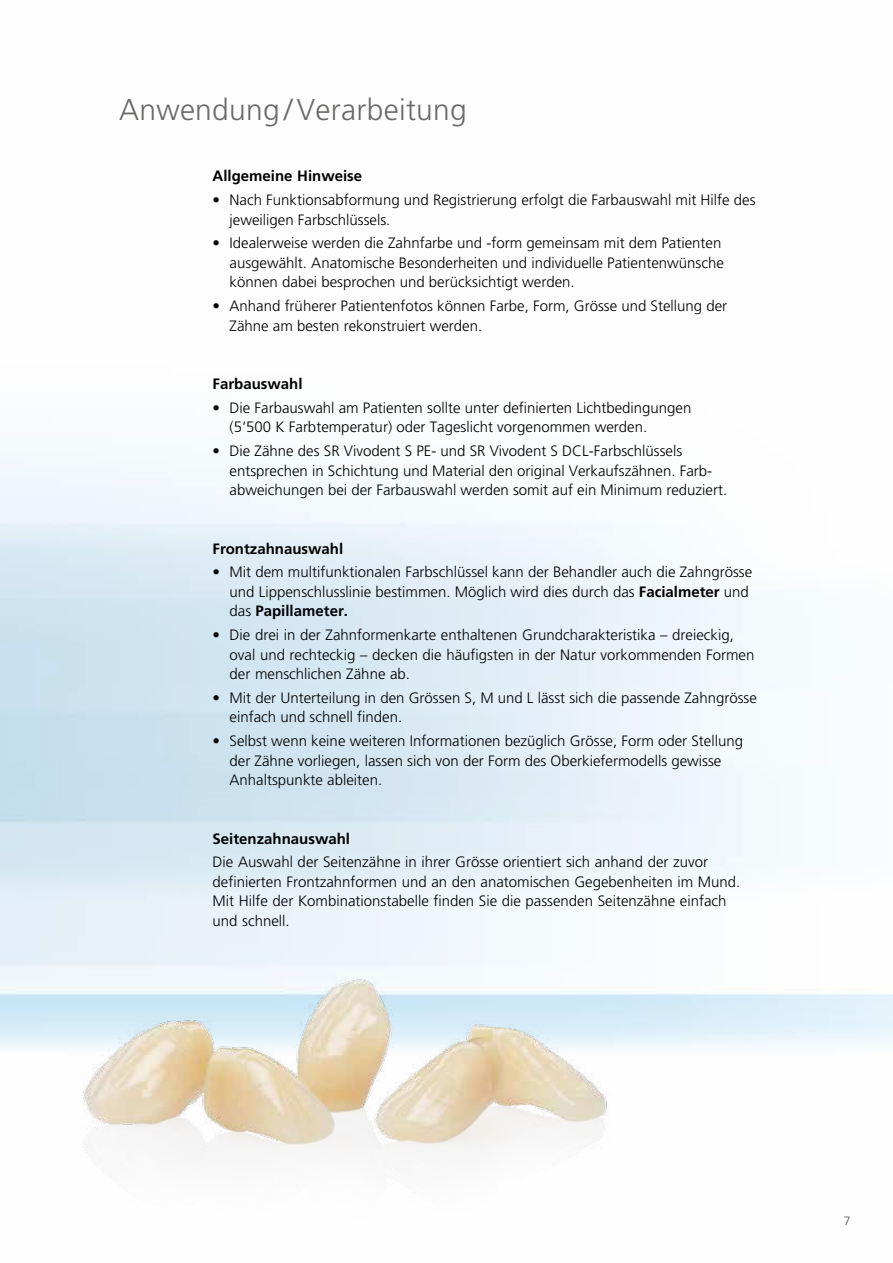
<style>
.page{position:relative;width:893px;height:1263px;background:#fff}
.page>*{position:absolute;margin:0;border:0;box-sizing:border-box;transform-origin:0 0}
.t1{font:300 30px "Frutiger";letter-spacing:.01em;color:#6a6a69}
.t2{font:300 15px/19.5px "Frutiger";color:#000}
.t3{font:700 15px "Frutiger";color:#000}
.t4{font:300 12px "Frutiger";color:#4a4a49}
.s1{font-weight:700}
</style>
<div class="page">
<img style="left:76px;top:962px;width:537px;height:247px">
<h1 class="t1" style="left:119px;top:93px;width:349px">Anwendung /Verarbeitung</h1>
<p class="t3" style="left:213px;top:167px;width:151px">Allgemeine Hinweise</p>
<p class="t2" style="left:230px;top:190px;width:527px;text-indent:-17px">• Nach Funktionsabformung und Registrierung erfolgt die Farbauswahl mit Hilfe des jeweiligen Farbschlüssels.</p>
<p class="t2" style="left:230px;top:234px;width:496px;text-indent:-17px">• Idealerweise werden die Zahnfarbe und -form gemeinsam mit dem Patienten ausgewählt. Anatomische Besonderheiten und individuelle Patientenwünsche können dabei besprochen und berücksichtigt werden.</p>
<p class="t2" style="left:230px;top:296px;width:499px;text-indent:-17px">• Anhand früherer Patientenfotos können Farbe, Form, Grösse und Stellung der<br>Zähne am besten rekonstruiert werden.</p>
<p class="t3" style="left:213px;top:375px;width:92px">Farbauswahl</p>
<p class="t2" style="left:230px;top:398px;width:463px;text-indent:-17px">• Die Farbauswahl am Patienten sollte unter definierten Lichtbedingungen (5‘500 K Farbtemperatur) oder Tageslicht vorgenommen werden.</p>
<p class="t2" style="left:230px;top:441px;width:499px;text-indent:-17px">• Die Zähne des SR Vivodent S PE- und SR Vivodent S DCL-Farbschlüssels entsprechen in Schichtung und Material den original Verkaufszähnen. Farb&shy;abweichungen bei der Farbauswahl werden somit auf ein Minimum reduziert.</p>
<p class="t3" style="left:213px;top:540px;width:132px">Frontzahnauswahl</p>
<p class="t2" style="left:230px;top:563px;width:524px;text-indent:-17px">• Mit dem multifunktionalen Farbschlüssel kann der Behandler auch die Zahngrösse und Lippenschlusslinie bestimmen. Möglich wird dies durch das <span class="s1">Facialmeter</span> und das <span class="s1">Papillameter.</span></p>
<p class="t2" style="left:230px;top:625px;width:526px;text-indent:-17px">• Die drei in der Zahnformenkarte enthaltenen Grundcharakteristika – dreieckig, oval und rechteckig – decken die häufigsten in der Natur vorkommenden Formen der menschlichen Zähne ab.</p>
<p class="t2" style="left:230px;top:688px;width:529px;text-indent:-17px">• Mit der Unterteilung in den Grössen S, M und L lässt sich die passende Zahngrösse einfach und schnell finden.</p>
<p class="t2" style="left:230px;top:731px;width:515px;text-indent:-17px">• Selbst wenn keine weiteren Informationen bezüglich Grösse, Form oder Stellung der Zähne vorliegen, lassen sich von der Form des Oberkiefermodells gewisse<br>Anhaltspunkte ableiten.</p>
<p class="t3" style="left:213px;top:830px;width:139px">Seitenzahnauswahl</p>
<p class="t2" style="left:213px;top:853px;width:529px">Die Auswahl der Seitenzähne in ihrer Grösse orientiert sich anhand der zuvor definierten Frontzahnformen und an den anatomischen Gegebenheiten im Mund.<br>Mit Hilfe der Kombinationstabelle finden Sie die passenden Seitenzähne einfach und schnell.</p>
<p class="t4" style="left:844px;top:1214px;width:8px">7</p>
</div>
